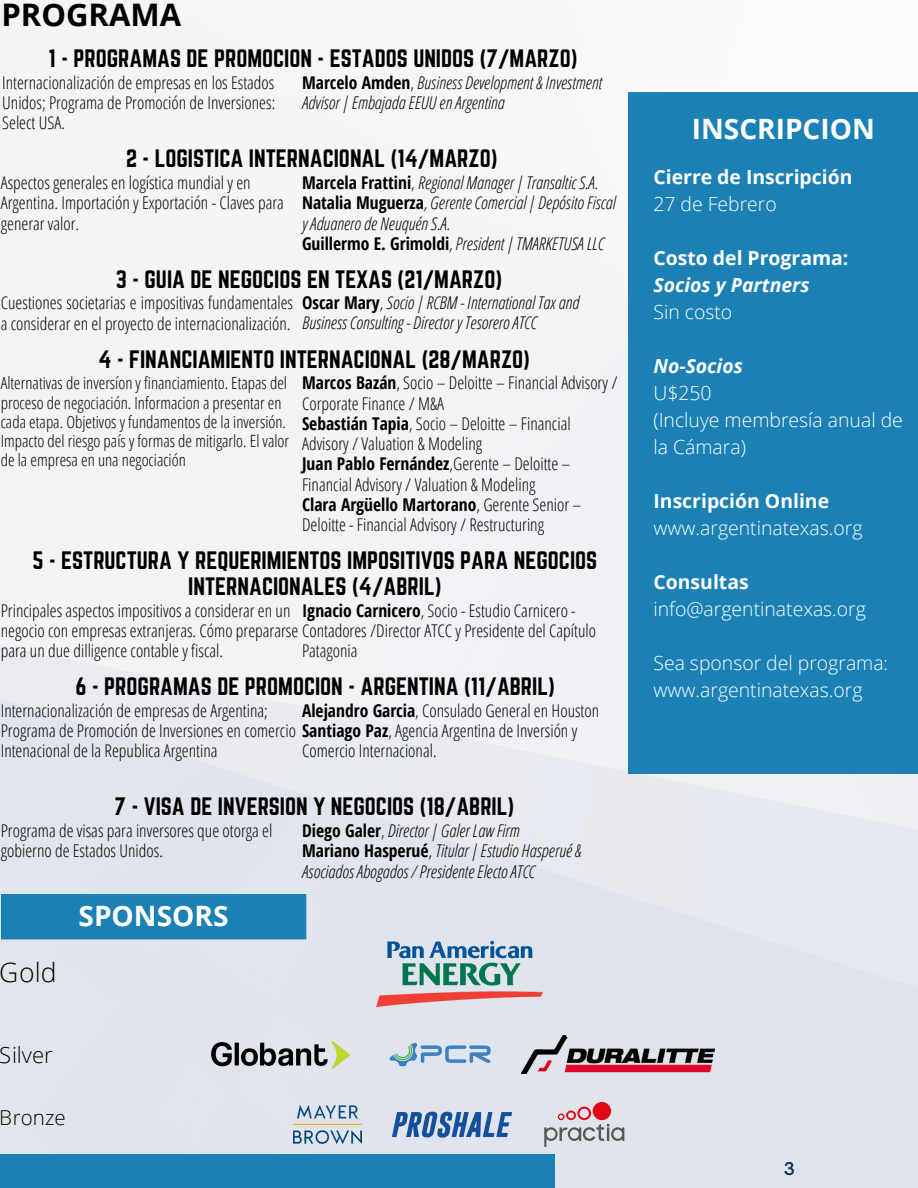
<style>
.page{position:relative;width:918px;height:1188px;background:#fff}
.page>*{position:absolute;margin:0;border:0;box-sizing:border-box;transform-origin:0 0}
.t1{font:700 31.05px "Open Sans";color:#000}
.t2{font:700 28.05px "Open Sans";color:#fff}
.t3{font:300 26.55px "Open Sans";color:#000}
.t4{font:22.05px/25.8px "Norwester";color:#000;text-align:center}
.t5{font:300 22.05px "Open Sans";color:#000}
.t6{font:300 20.55px "Open Sans";color:#000}
.t7{font:300 19.35px/27px "Open Sans";color:#fff}
.t8{font:700 19.35px "Open Sans";color:#fff}
.t9{font:italic 700 19.35px "Open Sans";color:#fff}
.t10{font:300 17.55px/20.2px "Open Sans Condensed";color:#000}
.t11{font:italic 300 17.55px/20.2px "Open Sans Condensed";color:#000}
.t12{font:600 16.95px "Open Sauce One";color:#00345b}
.t13{font:300 16.8px/19.2px "Open Sans Condensed";color:#000}
.s1{font-weight:700;font-style:normal}
.s2{font-style:normal}
.s3{font-weight:700}
</style>
<div class="page">
<img style="left:0;top:0;width:918px;height:1188px">
<img style="left:372px;top:932px;width:174px;height:81px">
<div style="left:628px;top:92px;width:289px;height:681px;background:#1b81b5"></div>
<div style="left:0;top:1154px;width:554px;height:34px;background:#1b81b5"></div>
<img style="left:204px;top:1014px;width:154px;height:81px">
<img style="left:371px;top:1016px;width:138px;height:77px">
<img style="left:522px;top:1036px;width:192px;height:38px">
<div style="left:593px;top:1102px;width:18px;height:18px;background:#e30613;border-radius:50%"></div>
<svg style="left:544px;top:1107px;width:80px;height:40px;background:#cab6bd"></svg>
<img style="left:293px;top:1105px;width:69px;height:38px">
<img style="left:391px;top:1109px;width:124px;height:31px">
<div style="left:1px;top:894px;width:305px;height:45px;background:#1b81b5"></div>
<h1 class="t1" style="left:1px;top:-7px;width:181px">PROGRAMA</h1>
<p class="t4" style="left:49px;top:45px;width:530px">1 - PROGRAMAS DE PROMOCION - ESTADOS UNIDOS (7/MARZO)</p>
<p class="t10" style="left:2px;top:72px;width:275px;text-align:justify">Internacionalización de empresas en los Estados Unidos; Programa de Promoción de Inversiones:<br>Select USA.</p>
<p class="t11" style="left:302px;top:72px;width:301px"><span class="s1">Marcelo Amden</span><span class="s2">,</span> Business Development &amp; Investment<br>Advisor | Embajada EEUU en Argentina</p>
<p class="t4" style="left:126px;top:146px;width:373px">2 - LOGISTICA INTERNACIONAL (14/MARZO)</p>
<p class="t10" style="left:1px;top:172px;width:285px">Aspectos generales en logística mundial y en<br>Argentina. Importación y Exportación - Claves para generar valor.</p>
<p class="t11" style="left:302px;top:172px;width:315px"><span class="s1">Marcela Frattini</span><span class="s2">,</span> Regional Manager | Transaltic S.A.<br><span class="s1">Natalia Muguerza</span>, Gerente Comercial | Depósito Fiscal yAduanero de Neuquén S.A.<br><span class="s1">Guillermo E. Grimoldi</span>, President | TMARKETUSA LLC</p>
<p class="t4" style="left:116px;top:266px;width:388px">3 - GUIA DE NEGOCIOS EN TEXAS (21/MARZO)</p>
<p class="t10" style="left:1px;top:292px;width:294px">Cuestiones societarias e impositivas fundamentales a considerar en el proyecto de internacionalización.</p>
<p class="t11" style="left:302px;top:292px;width:279px"><span class="s1">Oscar Mary</span><span class="s2">,</span> Socio | RCBM - International Tax and<br>Business Consulting - Director y Tesorero ATCC</p>
<p class="t4" style="left:98px;top:346px;width:433px">4 - FINANCIAMIENTO INTERNACIONAL (28/MARZO)</p>
<p class="t13" style="left:1px;top:373px;width:290px">Alternativas de inversíon y financiamiento. Etapas del proceso de negociación. Informacion a presentar en cada etapa. Objetivos y fundamentos de la inversión.<br>Impacto del riesgo país y formas de mitigarlo. El valor de la empresa en una negociación</p>
<p class="t10" style="left:302px;top:372px;width:317px"><span class="s3">Marcos Bazán</span>, Socio – Deloitte – Financial Advisory / Corporate Finance / M&amp;A<br><span class="s3">Sebastián Tapia</span>, Socio – Deloitte – Financial Advisory / Valuation &amp; Modeling<br><span class="s3">Juan Pablo Fernández</span>,Gerente – Deloitte – Financial Advisory / Valuation &amp; Modeling<br><span class="s3">Clara Argüello Martorano</span>, Gerente Senior – Deloitte - Financial Advisory / Restructuring</p>
<p class="t4" style="left:33px;top:547px;width:566px">5 - ESTRUCTURA Y REQUERIMIENTOS IMPOSITIVOS PARA NEGOCIOS<br>INTERNACIONALES (4/ABRIL)</p>
<p class="t10" style="left:1px;top:600px;width:597px">Principales aspectos impositivos a considerar en un<br>negocio con empresas extranjeras. Cómo prepararse Contadores /Director ATCC y Presidente del Capítulo para un due dilligence contable y fiscal.</p>
<p class="t10" style="left:302px;top:600px;width:275px"><span class="s3">Ignacio Carnicero</span>, Socio - Estudio Carnicero -</p>
<p class="t10" style="left:302px;top:640px;width:57px">Patagonia</p>
<p class="t4" style="left:76px;top:673px;width:481px">6 - PROGRAMAS DE PROMOCION - ARGENTINA (11/ABRIL)</p>
<p class="t10" style="left:1px;top:700px;width:578px">Internacionalización de empresas de Argentina;<br>Programa de Promoción de Inversiones en comercio <span class="s3">Santiago Paz</span>, Agencia Argentina de Inversión y<br>Intenacional de la Republica Argentina</p>
<p class="t10" style="left:302px;top:700px;width:299px"><span class="s3">Alejandro Garcia</span>, Consulado General en Houston</p>
<p class="t10" style="left:302px;top:740px;width:136px">Comercio Internacional.</p>
<p class="t4" style="left:115px;top:794px;width:401px">7 - VISA DE INVERSION Y NEGOCIOS (18/ABRIL)</p>
<p class="t10" style="left:1px;top:820px;width:273px">Programa de visas para inversores que otorga el gobierno de Estados Unidos.</p>
<p class="t11" style="left:302px;top:820px;width:281px"><span class="s1">Diego Galer</span><span class="s2">,</span> Director | Galer Law Firm<br><span class="s1">Mariano Hasperué</span><span class="s2">,</span> Titular | Estudio Hasperué &amp;<br>Asociados Abogados / Presidente Electo ATCC</p>
<h2 class="t2" style="left:79px;top:896px;width:151px">SPONSORS</h2>
<h3 class="t3" style="left:0;top:954px;width:58px">Gold</h3>
<p class="t5" style="left:0;top:1040px;width:54px">Silver</p>
<p class="t6" style="left:0;top:1103px;width:67px">Bronze</p>
<h2 class="t2" style="left:692px;top:109px;width:185px">INSCRIPCION</h2>
<p class="t8" style="left:654px;top:164px;width:201px">Cierre de Inscripción</p>
<p class="t7" style="left:654px;top:190px;width:125px">27 de Febrero</p>
<p class="t8" style="left:654px;top:245px;width:196px">Costo del Programa:</p>
<p class="t9" style="left:654px;top:272px;width:158px">Socios y Partners</p>
<p class="t7" style="left:654px;top:298px;width:80px">Sin costo</p>
<p class="t9" style="left:654px;top:353px;width:91px">No-Socios</p>
<p class="t7" style="left:654px;top:379px;width:251px">U$250<br>(Incluye membresía anual de la Cámara)</p>
<p class="t8" style="left:654px;top:488px;width:177px">Inscripción Online</p>
<p class="t7" style="left:654px;top:514px;width:210px">www.argentinatexas.org</p>
<p class="t8" style="left:654px;top:569px;width:97px">Consultas</p>
<p class="t7" style="left:654px;top:595px;width:214px">info@argentinatexas.org</p>
<p class="t7" style="left:654px;top:649px;width:236px">Sea sponsor del programa: www.argentinatexas.org</p>
<p class="t12" style="left:784px;top:1158px;width:13px">3</p>
</div>
